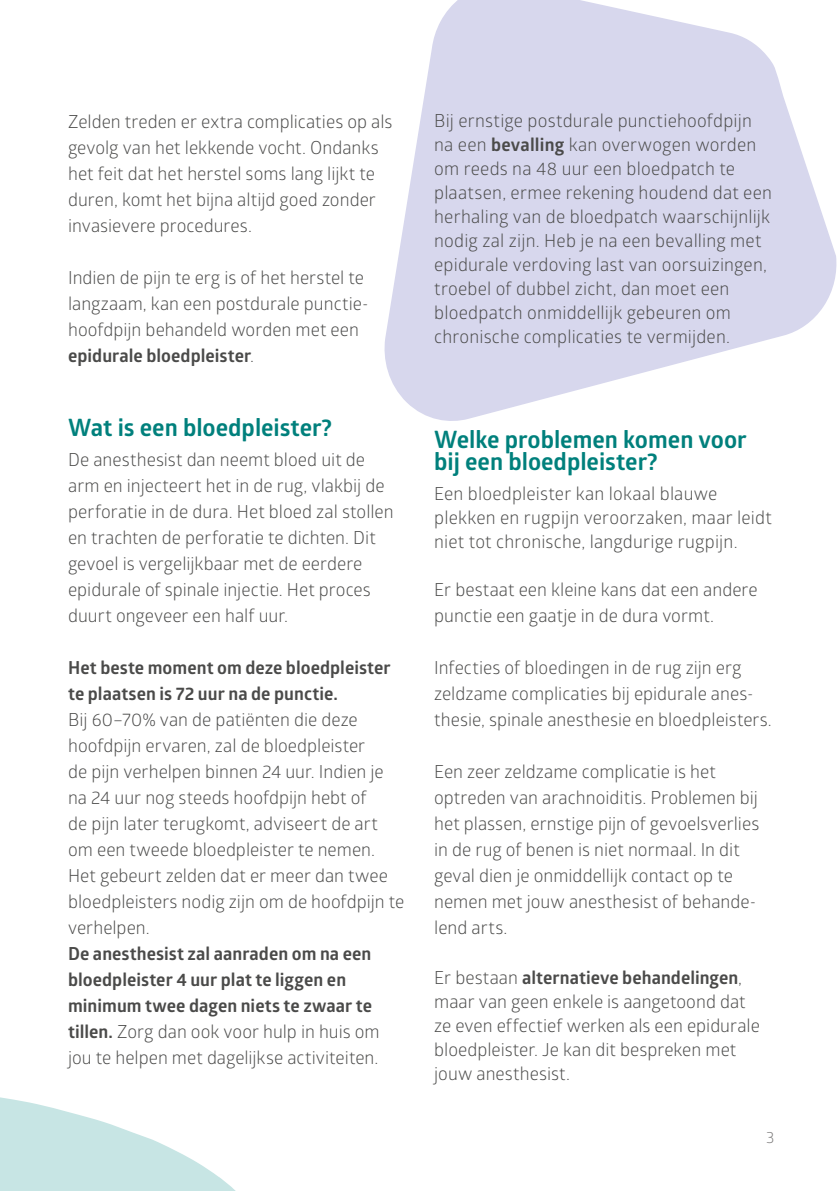
<style>
.page{position:relative;width:840px;height:1191px;background:#fff}
.page>*{position:absolute;margin:0;border:0;box-sizing:border-box;transform-origin:0 0}
.t1{font:700 24px/22px "Glober";color:#00807c}
.t2{font:18px/26px "Glober";color:#4a4a49}
.t3{font:700 18px/26px "Glober";letter-spacing:.005em;color:#4a4a49}
.t4{font:16px "Glober";color:#7c7b7b}
.s1{font-weight:700}
.s2{font-weight:400}
</style>
<div class="page">
<svg style="left:384px;top:0;width:453px;height:421px;fill:#d7d7ed"></svg>
<svg style="left:0;top:1097px;width:236px;height:94px"></svg>
<p class="t2" style="left:68px;top:108px;width:325px">Zelden treden er extra complicaties op als gevolg van het lekkende vocht. Ondanks het feit dat het herstel soms lang lijkt te duren, komt het bijna altijd goed zonder invasievere procedures.</p>
<p class="t2" style="left:68px;top:264px;width:302px">Indien de pijn te erg is of het herstel te langzaam, kan een postdurale punctie&shy;hoofdpijn behandeld worden met een <span class="s1">epidurale bloedpleister</span>.</p>
<h1 class="t1" style="left:68px;top:416px;width:265px">Wat is een bloedpleister?</h1>
<p class="t2" style="left:68px;top:446px;width:327px">De anesthesist dan neemt bloed uit de arm en injecteert het in de rug, vlakbij de perforatie in de dura. Het bloed zal stollen en trachten de perforatie te dichten. Dit gevoel is vergelijkbaar met de eerdere epidurale of spinale injectie. Het proces duurt ongeveer een half uur.</p>
<p class="t3" style="left:68px;top:654px;width:324px">Het beste moment om deze bloedpleister te plaatsen is 72 uur na de punctie.</p>
<p class="t2" style="left:68px;top:706px;width:337px">Bij 60–70% van de patiënten die deze hoofdpijn ervaren, zal de bloedpleister<br>de pijn verhelpen binnen 24 uur. Indien je na 24 uur nog steeds hoofdpijn hebt of<br>de pijn later terugkomt, adviseert de art om een tweede bloedpleister te nemen.<br>Het gebeurt zelden dat er meer dan twee bloedpleisters nodig zijn om de hoofdpijn te verhelpen.</p>
<p class="t3" style="left:68px;top:940px;width:313px">De anesthesist zal aanraden om na een bloedpleister 4 uur plat te liggen en minimum twee dagen niets te zwaar te tillen. <span class="s2">Zorg dan ook voor hulp in huis om jou te helpen met dagelijkse activiteiten.</span></p>
<p class="t2" style="left:434px;top:107px;width:339px;line-height:24px">Bij ernstige postdurale punctiehoofdpijn na een <span class="s1">bevalling</span> kan overwogen worden om reeds na 48 uur een bloedpatch te plaatsen, ermee rekening houdend dat een herhaling van de bloedpatch waarschijnlijk nodig zal zijn. Heb je na een bevalling met epidurale verdoving last van oorsuizingen, troebel of dubbel zicht, dan moet een bloedpatch onmiddellijk gebeuren om chronische complicaties te vermijden.</p>
<h1 class="t1" style="left:434px;top:428px;width:314px">Welke problemen komen voor bij een bloedpleister?</h1>
<p class="t2" style="left:434px;top:480px;width:339px;line-height:24px">Een bloedpleister kan lokaal blauwe plekken en rugpijn veroorzaken, maar leidt niet tot chronische, langdurige rugpijn.</p>
<p class="t2" style="left:434px;top:576px;width:325px">Er bestaat een kleine kans dat een andere punctie een gaatje in de dura vormt.</p>
<p class="t2" style="left:434px;top:654px;width:339px">Infecties of bloedingen in de rug zijn erg zeldzame complicaties bij epidurale anes&shy;thesie, spinale anesthesie en bloedpleisters.</p>
<p class="t2" style="left:434px;top:758px;width:326px">Een zeer zeldzame complicatie is het optreden van arachnoiditis. Problemen bij het plassen, ernstige pijn of gevoelsverlies in de rug of benen is niet normaal. In dit geval dien je onmiddellijk contact op te nemen met jouw anesthesist of behande&shy;lend arts.</p>
<p class="t2" style="left:434px;top:965px;width:327px;line-height:24px">Er bestaan <span class="s1">alternatieve behandelingen</span>, maar van geen enkele is aangetoond dat ze even effectief werken als een epidurale bloedpleister. Je kan dit bespreken met jouw anesthesist.</p>
<p class="t4" style="left:765px;top:1125px;width:10px">3</p>
</div>
